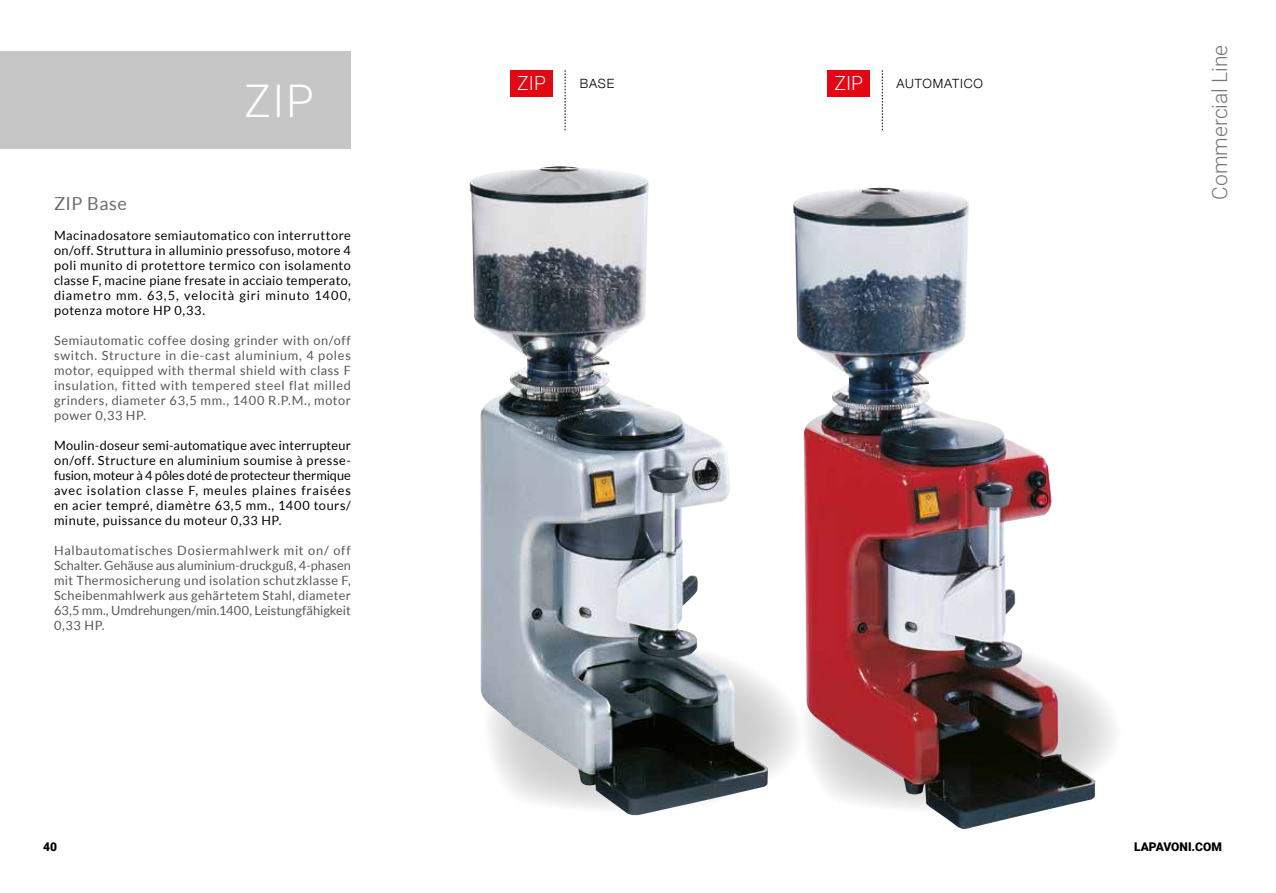
<style>
.page{position:relative;width:1276px;height:893px;background:#fff}
.page>*{position:absolute;margin:0;border:0;box-sizing:border-box;transform-origin:0 0}
.t1{font:300 45px "Roboto";color:#fff}
.t2{font:300 21px "Roboto";color:#747677}
.t3{font:300 19.5px "Roboto";color:#fff}
.t4{font:18px "Lato";letter-spacing:.025em;color:#706f6f}
.t5{font:12.75px/15px "Lato";letter-spacing:.05em;color:#000;text-align:justify}
.t6{font:12.75px/15px "Lato";letter-spacing:.035em;color:#575756;text-align:justify}
.t7{font:300 12.75px "Helvetica Neue";letter-spacing:.065em;color:#000}
.t8{font:900 12px "Roboto";color:#000}
</style>
<div class="page">
<div style="left:0;top:51px;width:351px;height:98px;background:#c6c6c6"></div>
<svg style="left:1095px;top:694px;width:19px;height:91px;fill:#f3f3f3"></svg>
<svg style="left:882px;top:70px;width:1px;height:60px"></svg>
<div style="left:827px;top:70px;width:43px;height:27px;background:#e30613"></div>
<img style="left:793px;top:188px;width:302px;height:641px">
<svg style="left:768px;top:634px;width:41px;height:195px"></svg>
<svg style="left:565px;top:70px;width:1px;height:60px"></svg>
<div style="left:510px;top:70px;width:43px;height:27px;background:#e30613"></div>
<img style="left:469px;top:166px;width:299px;height:650px">
<h1 class="t1" style="left:244px;top:69px;width:71px">ZIP</h1>
<h3 class="t4" style="left:54px;top:194px;width:74px">ZIP Base</h3>
<p class="t5" style="left:54px;top:228px;width:298px">Macinadosatore semiautomatico con interruttore on/off. Struttura in alluminio pressofuso, motore 4 poli munito di protettore termico con isolamento classe F, macine piane fresate in acciaio temperato, diametro mm. 63,5, velocità giri minuto 1400, potenza motore HP 0,33.</p>
<p class="t6" style="left:54px;top:333px;width:298px">Semiautomatic coffee dosing grinder with on/off switch. Structure in die-cast aluminium, 4 poles motor, equipped with thermal shield with class F insulation, fitted with tempered steel flat milled grinders, diameter 63,5 mm., 1400 R.P.M., motor power 0,33 HP.</p>
<p class="t5" style="left:54px;top:438px;width:298px">Moulin-doseur semi-automatique avec interrupteur on/off. Structure en aluminium soumise à presse&shy;fusion, moteur à 4 pôles doté de protecteur thermique avec isolation classe F, meules plaines fraisées en acier tempré, diamètre 63,5 mm., 1400 tours/ minute, puissance du moteur 0,33 HP.</p>
<p class="t6" style="left:54px;top:543px;width:298px">Halbautomatisches Dosiermahlwerk mit on/ off Schalter. Gehäuse aus aluminium-druckguß, 4-phasen mit Thermosicherung und isolation schutzklasse F, Scheibenmahlwerk aus gehärtetem Stahl, diameter 63,5 mm., Umdrehungen/min.1400, Leistungfähigkeit 0,33 HP.</p>
<h3 class="t3" style="left:517px;top:70px;width:30px">ZIP</h3>
<p class="t7" style="left:580px;top:73px;width:36px">BASE</p>
<p class="t7" style="left:896px;top:73px;width:88px">AUTOMATICO</p>
<h3 class="t3" style="left:834px;top:70px;width:30px">ZIP</h3>
<h2 class="t2" style="left:1205px;top:200px;width:157px;rotate:-90deg">Commercial Line</h2>
<p class="t8" style="left:43px;top:838px;width:15px">40</p>
<p class="t8" style="left:1134px;top:838px;width:89px">LAPAVONI.COM</p>
</div>
